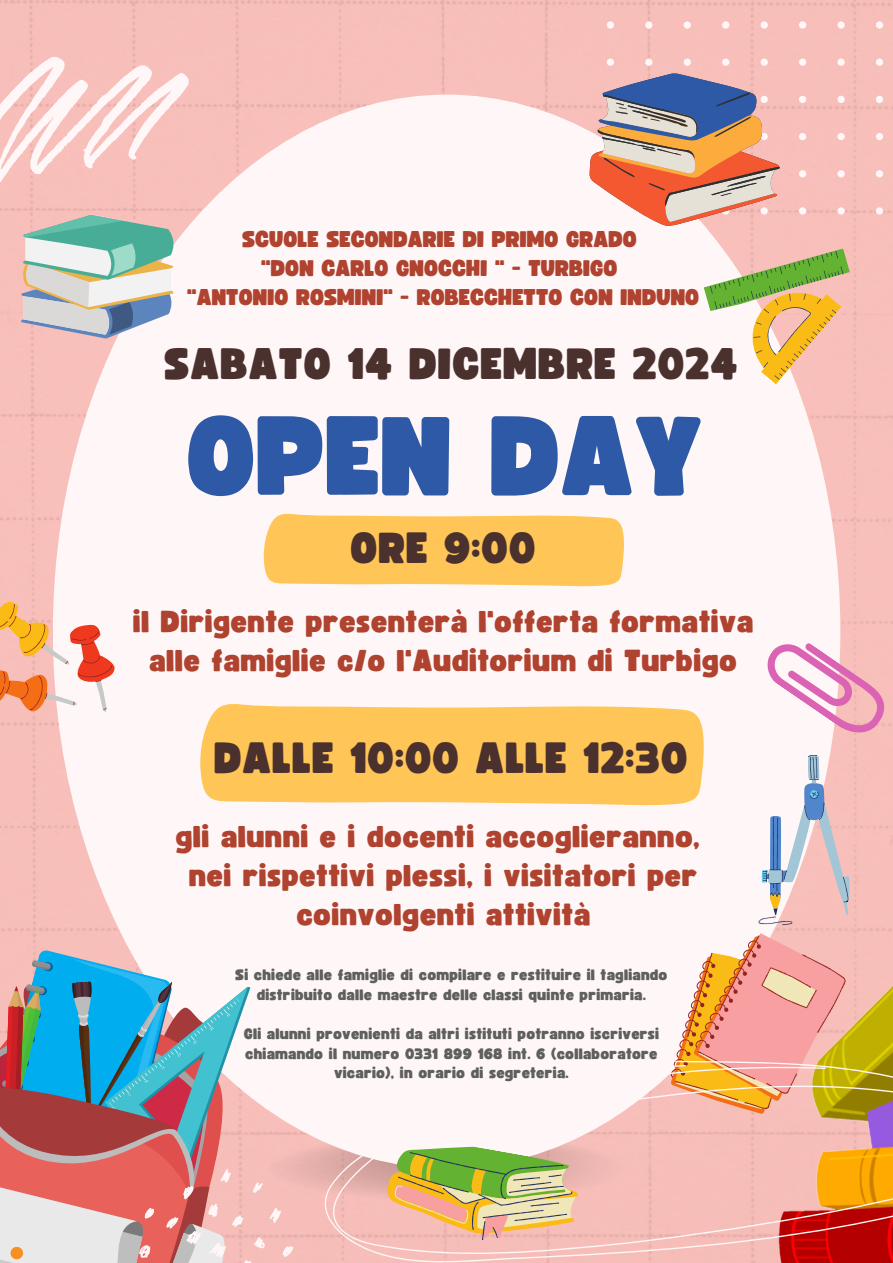
<style>
.page{position:relative;width:893px;height:1263px;background:#f8bfba}
.page>*{position:absolute;margin:0;border:0;box-sizing:border-box;transform-origin:0 0}
.t1{font:110.7px "Funtastic";color:#2e59a7}
.t2{font:43.5px "Funtastic";letter-spacing:.02em;color:#4b312e}
.t3{font:43.12px "Funtastic";letter-spacing:.02em;color:#4b312e}
.t4{font:30px/39.4px "Funtastic";letter-spacing:.02em;color:#b0432f;text-align:center}
.t5{font:22.5px/29.2px "Funtastic";color:#b0432f;text-align:center}
.t6{font:15px/19.6px "Funtastic";letter-spacing:.02em;color:#5e605d;text-align:center}
</style>
<div class="page">
<div style="left:607px;top:21px;width:286px;height:194px;background:#f8bfba"></div>
<img style="left:293px;top:1132px;width:30px;height:72px">
<div style="left:53px;top:95px;width:787px;height:1073px;background:#fff7f7;border-radius:50%"></div>
<svg style="left:0;top:52px;width:192px;height:132px"></svg>
<img style="left:772px;top:925px;width:121px;height:136px">
<svg style="left:675px;top:933px;width:171px;height:128px"></svg>
<svg style="left:767px;top:628px;width:126px;height:116px"></svg>
<svg style="left:0;top:949px;width:293px;height:314px"></svg>
<svg style="left:21px;top:215px;width:152px;height:124px"></svg>
<svg style="left:673px;top:1061px;width:220px;height:4px"></svg>
<svg style="left:323px;top:1065px;width:570px;height:198px"></svg>
<svg style="left:589px;top:73px;width:278px;height:312px"></svg>
<svg style="left:0;top:574px;width:115px;height:186px"></svg>
<svg style="left:758px;top:755px;width:91px;height:170px"></svg>
<svg style="left:263px;top:513px;width:361px;height:74px;background:#ffc965"></svg>
<svg style="left:200px;top:704px;width:504px;height:102px;background:#ffc964"></svg>
<h1 class="t5" style="left:188px;top:225px;width:513px">SCUOLE SECONDARIE DI PRIMO GRADO<br>"DON CARLO GNOCCHI " - TURBIGO<br>"ANTONIO ROSMINI" - ROBECCHETTO CON INDUNO</h1>
<h4 class="t2" style="left:165px;top:345px;width:575px">SABATO 14 DICEMBRE 2024</h4>
<h2 class="t1" style="left:188px;top:406px;width:518px">OPEN DAY</h2>
<p class="t3" style="left:351px;top:529px;width:187px">ORE 9:00</p>
<p class="t4" style="left:133px;top:603px;width:622px">il Dirigente presenterà l'offerta formativa alle famiglie c/o l'Auditorium di Turbigo</p>
<h2 class="t3" style="left:215px;top:738px;width:475px">DALLE 10:00 ALLE 12:30</h2>
<p class="t4" style="left:176px;top:818px;width:526px">gli alunni e i docenti accoglieranno, nei rispettivi plessi, i visitatori per coinvolgenti attività</p>
<h3 class="t6" style="left:236px;top:966px;width:433px">Si chiede alle famiglie di compilare e restituire il tagliando distribuito dalle maestre delle classi quinte primaria.</h3>
<p class="t6" style="left:244px;top:1025px;width:417px">Gli alunni provenienti da altri istituti potranno iscriversi chiamando il numero 0331 899 168 int. 6 (collaboratore vicario), in orario di segreteria.</p>
</div>
